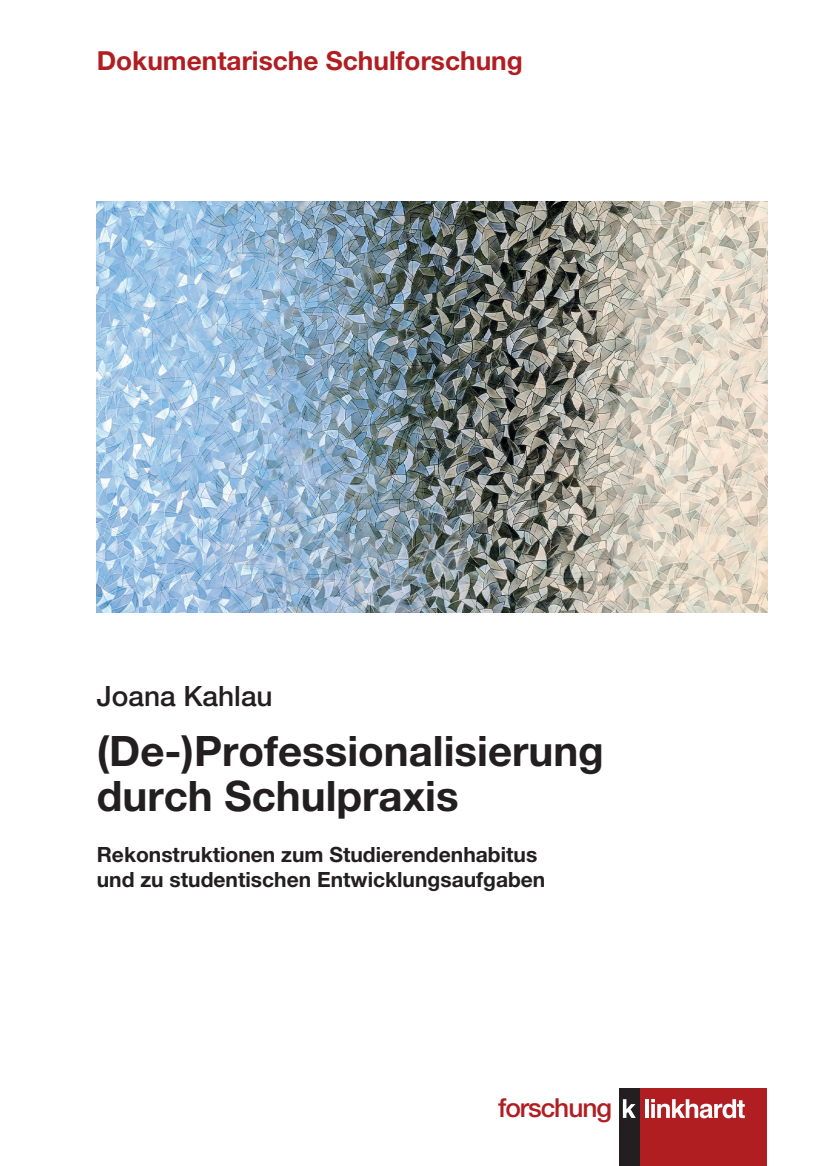
<style>
.page{position:relative;width:819px;height:1166px;background:#fff}
.page>*{position:absolute;margin:0;border:0;box-sizing:border-box;transform-origin:0 0}
.t1{font:700 42px/45.5px "Helvetica Neue LT Pro";color:#231f20}
.t2{font:500 28px "Helvetica Neue LT Pro";color:#231f20}
.t3{font:700 26.25px "Helvetica Neue LT Pro";color:#b01e22}
.t4{font:500 26.25px "Helvetica Neue LT Pro";letter-spacing:-.04em;color:#b01e22}
.t5{font:700 21px/25.2px "Helvetica Neue LT Pro";color:#231f20}
</style>
<div class="page">
<div style="left:618px;top:1088px;width:149px;height:78px;background:#b01e22"></div>
<div style="left:618px;top:1088px;width:22px;height:78px;background:#231f20"></div>
<svg style="left:623px;top:1099px;width:12px;height:19px"></svg>
<hr style="left:645px;top:1099px;width:3px;height:19px;background:#fff">
<svg style="left:651px;top:1099px;width:93px;height:19px"></svg>
<img style="left:97px;top:201px;width:670px;height:412px">
<p class="t3" style="left:97px;top:45px;width:427px">Dokumentarische Schulforschung</p>
<h2 class="t2" style="left:97px;top:679px;width:177px">Joana Kahlau</h2>
<h1 class="t1" style="left:97px;top:727px;width:508px">(De-)Professionalisierung durch Schulpraxis</h1>
<p class="t5" style="left:97px;top:841px;width:450px">Rekonstruktionen zum Studierendenhabitus und zu studentischen Entwicklungsaufgaben</p>
<p class="t4" style="left:498px;top:1092px;width:115px">forschung</p>
</div>
